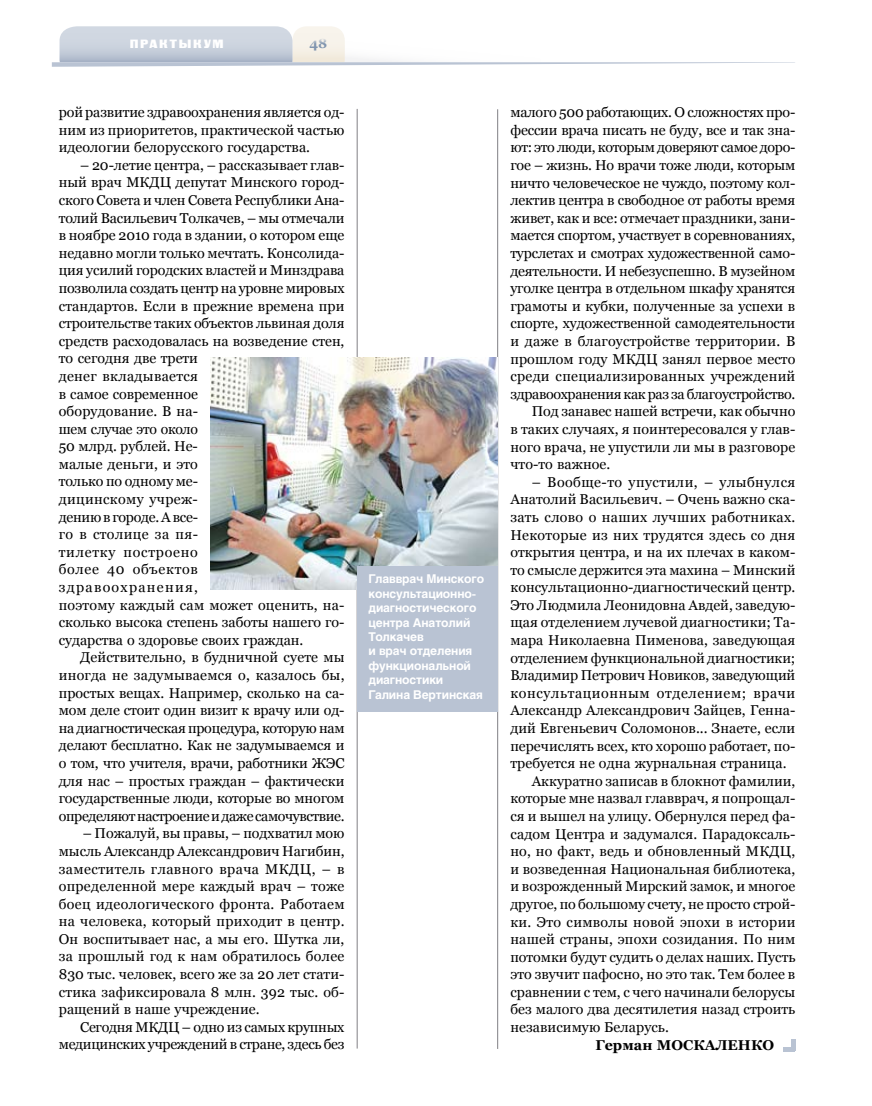
<style>
.page{position:relative;width:872px;height:1106px;background:#fff}
.page>*{position:absolute;margin:0;border:0;box-sizing:border-box;transform-origin:0 0}
.t1{font:14.25px/17.5px "Georgia";color:#000;text-align:justify}
.t2{font:14.25px "Georgia";letter-spacing:.02em;color:#000}
.t3{font:14.25px "Georgia";letter-spacing:-.025em;color:#000}
.t4{font:14.25px/17.5px "Georgia";letter-spacing:-.02em;color:#000;text-align:right}
.t5{font:14.25px "Georgia";letter-spacing:.04em;color:#000}
.t6{font:14.25px "Georgia";letter-spacing:.035em;color:#000}
.t7{font:700 14.25px "Georgia";letter-spacing:.005em;color:#000}
.t8{font:700 13.5px "Georgia";color:#8095af}
.t9{font:700 12px/14.4px "Helios";letter-spacing:-.01em;color:#fff}
.t10{font:12px "Black Grotesk C";letter-spacing:.15em;color:#fff}
</style>
<div class="page">
<hr style="left:357px;top:109px;width:1px;height:939px;background:#818084">
<hr style="left:497px;top:109px;width:1px;height:939px;background:#818084">
<svg style="left:52px;top:26px;width:743px;height:41px"></svg>
<img style="left:211px;top:357px;width:286px;height:232px">
<div style="left:357px;top:566px;width:140px;height:146px;background:#b9c3d3"></div>
<hr style="left:791px;top:1039px;width:4px;height:12px;background:#b9c3d3">
<div style="left:783px;top:1046px;width:12px;height:5px;background:#b9c3d3"></div>
<p class="t10" style="left:130px;top:36px;width:96px">практыкум</p>
<p class="t8" style="left:309px;top:35px;width:20px">48</p>
<p class="t1" style="left:59px;top:103px;width:287px">рой развитие здравоохранения является од&shy;ним из приоритетов, практической частью идеологии белорусского государства.</p>
<p class="t1" style="left:59px;top:156px;width:287px;text-align:left;text-indent:21px">– 20-летие центра, – рассказывает глав&shy;ный врач МКДЦ депутат Минского город&shy;ского Совета и член Совета Республики Ана&shy;толий Васильевич Толкачев, – мы отмечали в ноябре 2010 года в здании, о котором еще недавно могли только мечтать. Консолида&shy;ция усилий городских властей и Минздрава позволила создать центр на уровне мировых стандартов. Если в прежние времена при строительстве таких объектов львиная доля средств расходовалась на возведение стен, то сегодня две трети<br>денег вкладывается<br>в самое современное<br>оборудование. В на-<br>шем случае это около<br>50 млрд. рублей. Не-<br>малые деньги, и это<br>только по одному ме-<br>дицинскому учреж-<br>дению в городе. А все-<br>го в столице за пя-<br>тилетку построено<br>более 40 объектов<br>здравоохранения,<br>поэтому каждый сам может оценить, на&shy;сколько высока степень заботы нашего го&shy;сударства о здоровье своих граждан.</p>
<p class="t1" style="left:59px;top:648px;width:287px;text-indent:21px">Действительно, в будничной суете мы иногда не задумываемся о, казалось бы, простых вещах. Например, сколько на са&shy;мом деле стоит один визит к врачу или од&shy;на диагностическая процедура, которую нам делают бесплатно. Как не задумываемся и о том, что учителя, врачи, работники ЖЭС для нас – простых граждан – фактически государственные люди, которые во многом определяют настроение и даже самочувствие.</p>
<p class="t1" style="left:59px;top:824px;width:287px;text-indent:24px">– Пожалуй, вы правы, – подхватил мою мысль Александр Александрович Нагибин, заместитель главного врача МКДЦ, – в определенной мере каждый врач – тоже боец идеологического фронта. Работаем на человека, который приходит в центр.<br>Он воспитывает нас, а мы его. Шутка ли, за прошлый год к нам обратилось более 830 тыс. человек, всего же за 20 лет стати&shy;стика зафиксировала 8 млн. 392 тыс. об&shy;ращений в наше учреждение.</p>
<p class="t4" style="left:59px;top:1018px;width:287px">Сегодня МКДЦ – одно из самых крупных медицинских учреждений в стране, здесь без</p>
<p class="t9" style="left:368px;top:572px;width:117px">Главврач Минского консультационно&shy;диагностического центра Анатолий<br>Толкачев<br>и врач отделения функциональной диагностики<br>Галина Вертинская</p>
<p class="t1" style="left:510px;top:104px;width:286px">малого 500 работающих. О сложностях про-</p>
<p class="t1" style="left:510px;top:121px;width:286px">фессии врача писать не буду, все и так зна-</p>
<p class="t3" style="left:510px;top:139px;width:286px">ют: это люди, которым доверяют самое доро-</p>
<p class="t1" style="left:510px;top:156px;width:286px">гое – жизнь. Но врачи тоже люди, которым</p>
<p class="t1" style="left:510px;top:174px;width:286px">ничто человеческое не чуждо, поэтому кол-</p>
<p class="t1" style="left:510px;top:191px;width:286px">лектив центра в свободное от работы время</p>
<p class="t1" style="left:510px;top:209px;width:286px">живет, как и все: отмечает праздники, зани-</p>
<p class="t1" style="left:510px;top:227px;width:286px">мается спортом, участвует в соревнованиях,</p>
<p class="t1" style="left:510px;top:244px;width:286px">турслетах и смотрах художественной само-</p>
<p class="t1" style="left:510px;top:262px;width:286px">деятельности. И небезуспешно. В музейном</p>
<p class="t1" style="left:510px;top:279px;width:286px">уголке центра в отдельном шкафу хранятся</p>
<p class="t1" style="left:510px;top:297px;width:286px">грамоты и кубки, полученные за успехи в</p>
<p class="t1" style="left:510px;top:315px;width:286px">спорте, художественной самодеятельности</p>
<p class="t1" style="left:510px;top:332px;width:286px">и даже в благоустройстве территории. В</p>
<p class="t1" style="left:510px;top:350px;width:286px">прошлом году МКДЦ занял первое место</p>
<p class="t2" style="left:510px;top:368px;width:286px">среди специализированных учреждений</p>
<p class="t3" style="left:510px;top:386px;width:286px">здравоохранения как раз за благоустройство.</p>
<p class="t1" style="left:531px;top:402px;width:265px">Под занавес нашей встречи, как обычно</p>
<p class="t1" style="left:510px;top:420px;width:286px">в таких случаях, я поинтересовался у глав-</p>
<p class="t1" style="left:510px;top:438px;width:286px">ного врача, не упустили ли мы в разговоре</p>
<p class="t1" style="left:510px;top:455px;width:101px">что-то важное.</p>
<p class="t6" style="left:531px;top:474px;width:265px">– Вообще-то упустили, – улыбнулся</p>
<p class="t1" style="left:510px;top:490px;width:286px">Анатолий Васильевич. – Очень важно ска-</p>
<p class="t2" style="left:510px;top:509px;width:286px">зать слово о наших лучших работниках.</p>
<p class="t2" style="left:510px;top:526px;width:286px">Некоторые из них трудятся здесь со дня</p>
<p class="t1" style="left:510px;top:543px;width:286px">открытия центра, и на их плечах в каком-</p>
<p class="t1" style="left:510px;top:561px;width:286px">то смысле держится эта махина – Минский</p>
<p class="t1" style="left:510px;top:578px;width:286px">консультационно-диагностический центр.</p>
<p class="t1" style="left:510px;top:596px;width:286px">Это Людмила Леонидовна Авдей, заведую-</p>
<p class="t1" style="left:510px;top:613px;width:286px">щая отделением лучевой диагностики; Та-</p>
<p class="t1" style="left:510px;top:631px;width:286px">мара Николаевна Пименова, заведующая</p>
<p class="t1" style="left:510px;top:649px;width:286px">отделением функциональной диагностики;</p>
<p class="t1" style="left:510px;top:666px;width:286px">Владимир Петрович Новиков, заведующий</p>
<p class="t5" style="left:510px;top:685px;width:286px">консультационным отделением; врачи</p>
<p class="t1" style="left:510px;top:701px;width:286px">Александр Александрович Зайцев, Генна-</p>
<p class="t1" style="left:510px;top:719px;width:286px">дий Евгеньевич Соломонов... Знаете, если</p>
<p class="t1" style="left:510px;top:737px;width:286px">перечислять всех, кто хорошо работает, по-</p>
<p class="t1" style="left:510px;top:754px;width:278px">требуется не одна журнальная страница.</p>
<p class="t1" style="left:531px;top:772px;width:265px">Аккуратно записав в блокнот фамилии,</p>
<p class="t1" style="left:510px;top:789px;width:286px">которые мне назвал главврач, я попрощал-</p>
<p class="t1" style="left:510px;top:807px;width:286px">ся и вышел на улицу. Обернулся перед фа-</p>
<p class="t1" style="left:510px;top:824px;width:286px">садом Центра и задумался. Парадоксаль-</p>
<p class="t1" style="left:510px;top:842px;width:286px">но, но факт, ведь и обновленный МКДЦ,</p>
<p class="t1" style="left:510px;top:860px;width:286px">и возведенная Национальная библиотека,</p>
<p class="t1" style="left:510px;top:877px;width:286px">и возрожденный Мирский замок, и многое</p>
<p class="t1" style="left:510px;top:895px;width:286px">другое, по большому счету, не просто строй-</p>
<p class="t2" style="left:510px;top:913px;width:286px">ки. Это символы новой эпохи в истории</p>
<p class="t1" style="left:510px;top:930px;width:286px">нашей страны, эпохи созидания. По ним</p>
<p class="t1" style="left:510px;top:948px;width:286px">потомки будут судить о делах наших. Пусть</p>
<p class="t1" style="left:510px;top:965px;width:286px">это звучит пафосно, но это так. Тем более в</p>
<p class="t1" style="left:510px;top:983px;width:286px">сравнении с тем, с чего начинали белорусы</p>
<p class="t1" style="left:510px;top:1000px;width:286px">без малого два десятилетия назад строить</p>
<p class="t1" style="left:510px;top:1018px;width:160px">независимую Беларусь.</p>
<p class="t7" style="left:595px;top:1036px;width:180px">Герман МОСКАЛЕНКО</p>
</div>
